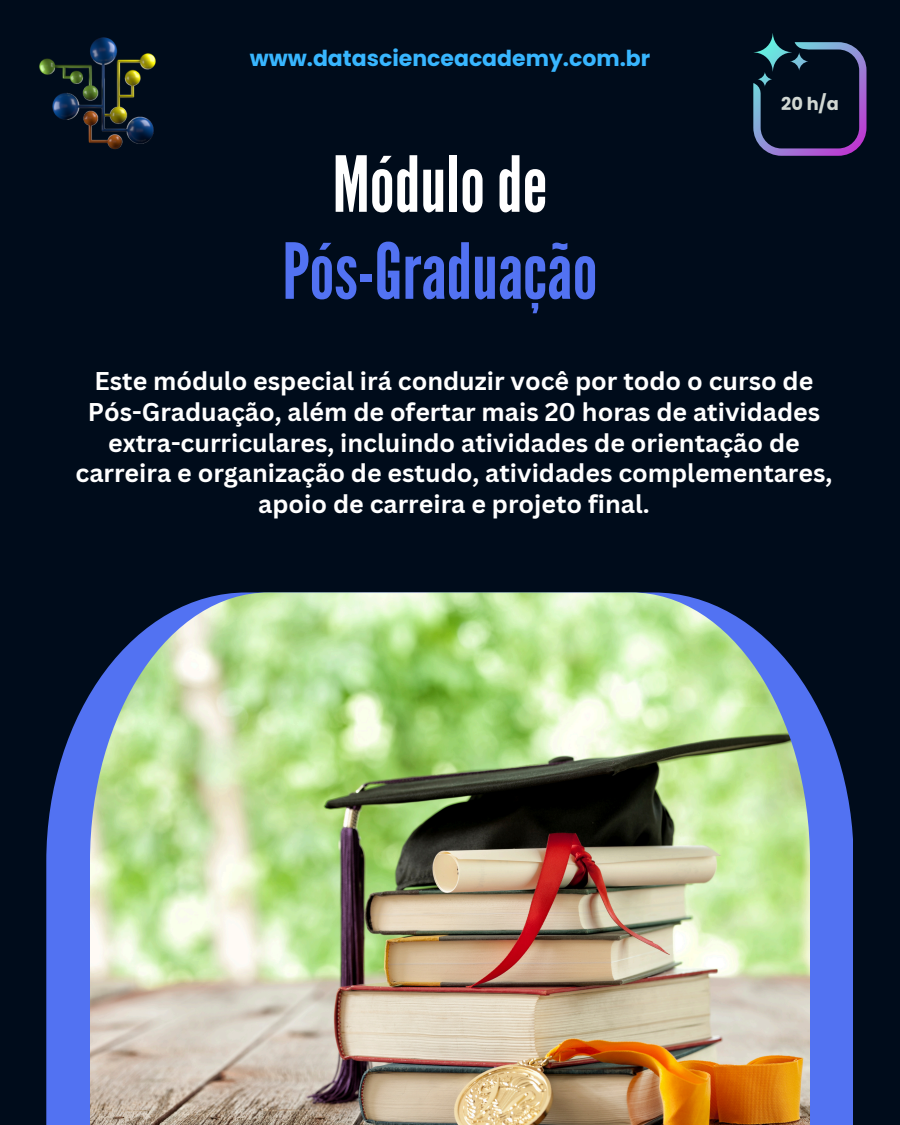
<style>
.page{position:relative;width:900px;height:1125px;background:#000c1b}
.page>*{position:absolute;margin:0;border:0;box-sizing:border-box;transform-origin:0 0}
.t1{font:77px/87px "League Gothic";color:#5272f2;text-align:center}
.t2{font:700 25px/30.8px "Canva Sans";color:#fff;text-align:center}
.t3{font:700 22px "Poppins";color:#38b6ff}
.t4{font:700 17.8px "Poppins";color:#d2d8d3}
.s1{color:#fff}
</style>
<div class="page">
<svg style="left:46px;top:694px;width:807px;height:431px;background:#4764d6"></svg>
<img style="left:90px;top:592px;width:720px;height:533px">
<img style="left:39px;top:37px;width:117px;height:112px">
<svg style="left:753px;top:33px;width:114px;height:123px"></svg>
<p class="t3" style="left:250px;top:43px;width:402px">www.datascienceacademy.com.br</p>
<p class="t1" style="left:282px;top:143px;width:316px"><span class="s1">Módulode<br></span>Pós-Graduação</p>
<h1 class="t4" style="left:781px;top:92px;width:59px">20 h/a</h1>
<p class="t2" style="left:75px;top:365px;width:759px">Este módulo especial irá conduzir você por todo o curso de Pós-Graduação, além de ofertar mais 20 horas de atividades extra-curriculares, incluindo atividades de orientação de carreira e organização de estudo, atividades complementares, apoio de carreira e projeto final.</p>
</div>
